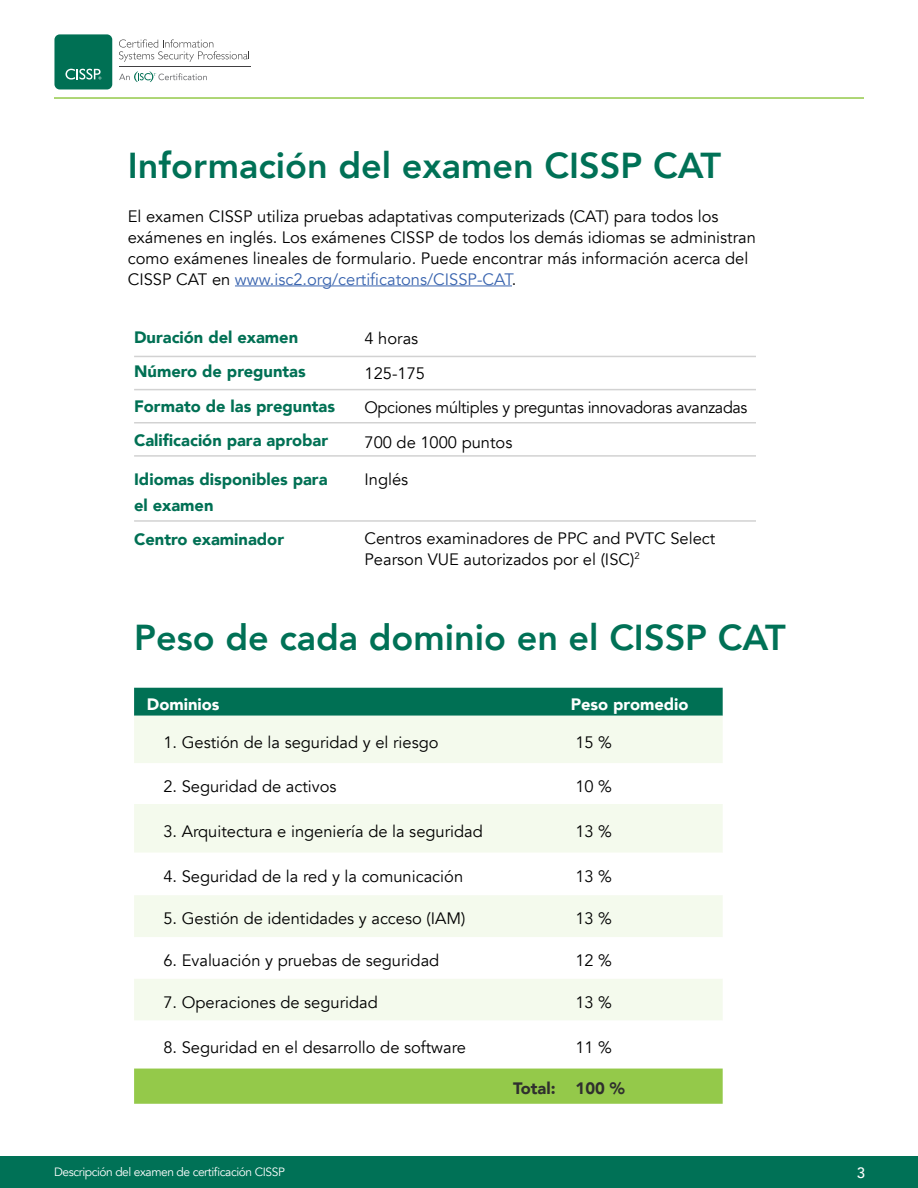
<style>
.page{position:relative;width:918px;height:1188px;background:#fff}
.page>*{position:absolute;margin:0;border:0;box-sizing:border-box;transform-origin:0 0}
.t1{font:800 36px "Avenir";color:#007156}
.t2{font:16.5px/21px "Avenir";color:#000}
.t3{font:900 16.5px/34.5px "Avenir";color:#007054}
.t4{font:16.5px/34.5px "Avenir";letter-spacing:-.02em;color:#000}
.t5{font:900 16.5px "Avenir";color:#fff}
.t6{font:900 16.5px "Avenir";color:#2f2f2e}
.t7{font:500 15px "Avenir";color:#fff}
.t8{font:12px "Avenir";letter-spacing:-.035em;color:#fff}
.s1{color:#3964af}
</style>
<div class="page">
<hr style="left:54px;top:97px;width:810px;height:2px;background:#94c94a">
<div style="left:0;top:1156px;width:918px;height:32px;background:#007156"></div>
<div style="left:54px;top:34px;width:58px;height:55px;background:#007054;border-radius:5px"></div>
<svg style="left:119px;top:39px;width:130px;height:23px"></svg>
<hr style="left:119px;top:66px;width:132px;height:1px;background:#414042">
<svg style="left:119px;top:71px;width:88px;height:11px"></svg>
<svg style="left:65px;top:69px;width:36px;height:11px"></svg>
<div style="left:134px;top:688px;width:589px;height:28px;background:#007054"></div>
<div style="left:134px;top:716px;width:589px;height:47px;background:#f4faed"></div>
<svg style="left:134px;top:804px;width:589px;height:265px;fill:#f9fcf4"></svg>
<div style="left:134px;top:1069px;width:589px;height:35px;background:#94c94a"></div>
<hr style="left:134px;top:356px;width:622px;height:1px;background:#d2d2d2">
<hr style="left:134px;top:389px;width:622px;height:1px;background:#d2d2d2">
<hr style="left:134px;top:422px;width:622px;height:2px;background:#d2d2d2">
<hr style="left:134px;top:455px;width:622px;height:2px;background:#d2d2d2">
<hr style="left:134px;top:520px;width:622px;height:2px;background:#d2d2d2">
<hr style="left:235px;top:286px;width:277px;height:1px;background:#3964af">
<h1 class="t1" style="left:128px;top:138px;width:595px">Información del examen CISSP CAT</h1>
<p class="t2" style="left:128px;top:206px;width:630px">El examen CISSP utiliza pruebas adaptativas computerizads (CAT) para todos los exámenes en inglés. Los exámenes CISSP de todos los demás idiomas se administran como exámenes lineales de formulario. Puede encontrar más información acerca del CISSP CAT en <span class="s1">www.isc2.org/certificatons/CISSP-CAT</span>.</p>
<p class="t3" style="left:134px;top:319px;width:202px">Duración del examen<br>Número de preguntas<br>Formato de las preguntas<br>Calificación para aprobar</p>
<p class="t3" style="left:134px;top:466px;width:195px;line-height:25.5px">Idiomas disponibles para el examen</p>
<p class="t3" style="left:134px;top:522px;width:151px">Centro examinador</p>
<p class="t4" style="left:364px;top:321px;width:385px">4 horas<br>125-175<br>Opciones múltiples y preguntas innovadoras avanzadas<br>700 de 1000 puntos</p>
<p class="t2" style="left:364px;top:469px;width:45px">Inglés</p>
<p class="t2" style="left:364px;top:528px;width:352px">Centros examinadores de PPC and PVTC Select<br>Pearson VUE autorizados por el (ISC)<sup>2</sup></p>
<h1 class="t1" style="left:134px;top:609px;width:653px">Peso de cada dominio en el CISSP CAT</h1>
<p class="t5" style="left:147px;top:690px;width:74px">Dominios</p>
<p class="t5" style="left:571px;top:690px;width:119px">Peso promedio</p>
<p class="t2" style="left:163px;top:732px;width:277px">1. Gestión de la seguridad y el riesgo</p>
<p class="t2" style="left:575px;top:732px;width:38px">15 %</p>
<p class="t2" style="left:163px;top:776px;width:175px">2. Seguridad de activos</p>
<p class="t2" style="left:575px;top:776px;width:38px">10 %</p>
<p class="t2" style="left:163px;top:821px;width:321px">3. Arquitectura e ingeniería de la seguridad</p>
<p class="t2" style="left:575px;top:821px;width:38px">13 %</p>
<p class="t2" style="left:163px;top:866px;width:301px">4. Seguridad de la red y la comunicación</p>
<p class="t2" style="left:575px;top:866px;width:38px">13 %</p>
<p class="t2" style="left:163px;top:909px;width:304px">5. Gestión de identidades y acceso (IAM)</p>
<p class="t2" style="left:575px;top:909px;width:38px">13 %</p>
<p class="t2" style="left:163px;top:950px;width:277px">6. Evaluación y pruebas de seguridad</p>
<p class="t2" style="left:575px;top:950px;width:38px">12 %</p>
<p class="t2" style="left:163px;top:992px;width:216px">7. Operaciones de seguridad</p>
<p class="t2" style="left:575px;top:992px;width:38px">13 %</p>
<p class="t2" style="left:163px;top:1037px;width:304px">8. Seguridad en el desarrollo de software</p>
<p class="t2" style="left:575px;top:1037px;width:38px">11 %</p>
<p class="t6" style="left:513px;top:1075px;width:113px">Total: 100 %</p>
<p class="t8" style="left:54px;top:1164px;width:232px">Descripción del examen de certificación CISSP</p>
<p class="t7" style="left:857px;top:1160px;width:10px">3</p>
</div>
